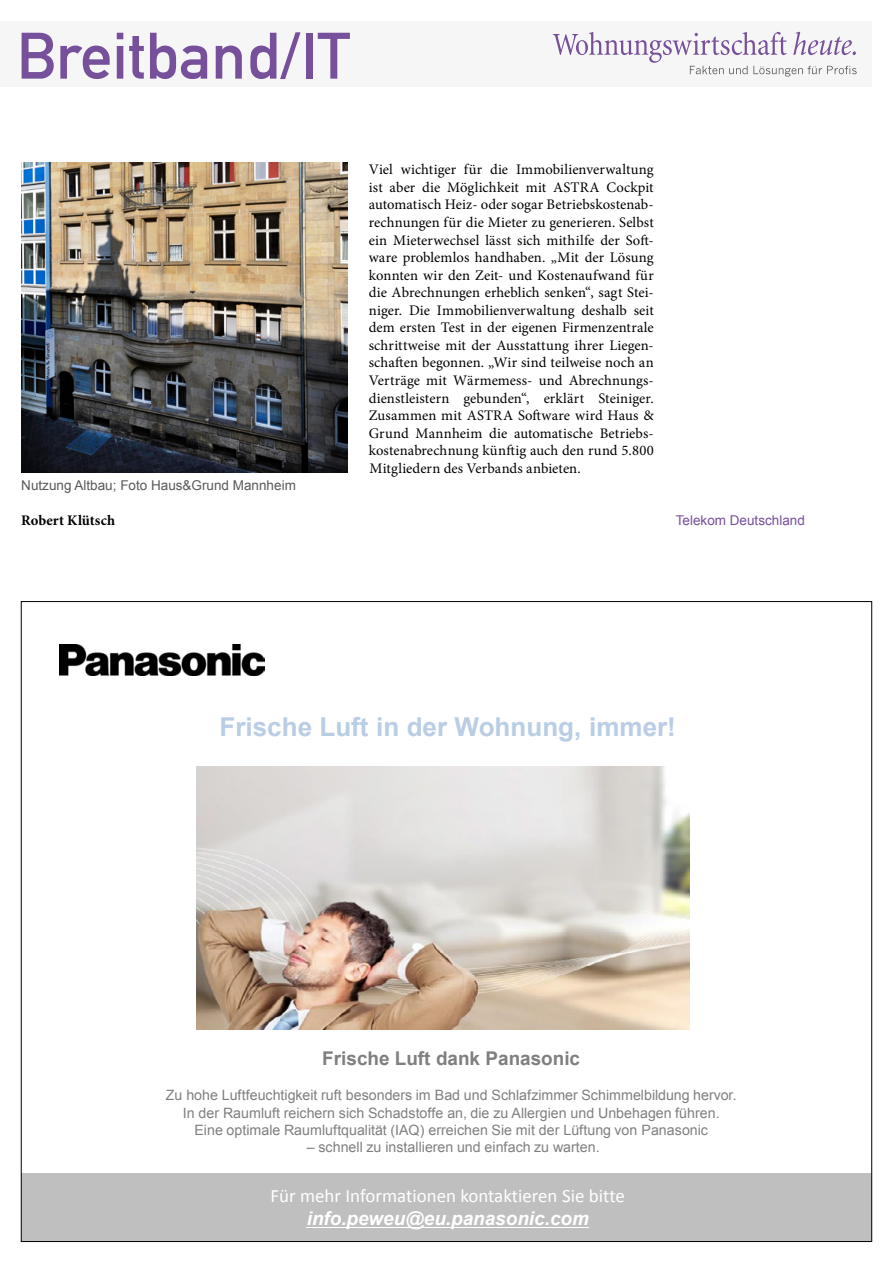
<style>
.page{position:relative;width:893px;height:1263px;background:#fff}
.page>*{position:absolute;margin:0;border:0;box-sizing:border-box;transform-origin:0 0}
.t1{font:64.5px "DIN Mittelschrift";color:#77509c}
.t2{font:700 25.95px "Arial";color:#b9cde5}
.t3{font:18.9px/23.4px "Calibri";color:#fff;text-align:center}
.t4{font:700 18.9px "Arial";color:#7f7f7f}
.Fließtext_erste_Zeil{font:14.7px/17.5px "Minion Pro";letter-spacing:.005em;color:#000;text-align:justify}
.AUTOR{font:700 14.7px "Minion Pro";letter-spacing:.01em;color:#000}
.t5{font:14.25px/17.1px "Arial";color:#7f7f7f;text-align:center}
.Bildunterschrift{font:13.5px "Arial";color:#595959}
.Info{font:13.5px "Arial";color:#77509c}
.s1{font-style:inherit}
.s2{font-family:"Arial";font-weight:700;font-style:italic}
</style>
<div class="page">
<div style="left:0;top:21px;width:872px;height:66px;background:#f6f6f6"></div>
<svg style="left:553px;top:32px;width:304px;height:45px"></svg>
<img style="left:59px;top:644px;width:206px;height:31px">
<img style="left:196px;top:767px;width:494px;height:262px">
<div style="left:21px;top:1172px;width:851px;height:69px;background:#bfbfbf"></div>
<hr style="left:307px;top:1227px;width:282px;height:1px;background:#fff">
<img style="left:21px;top:162px;width:327px;height:311px">
<h1 class="t1" style="left:17px;top:18px;width:335px">Breitband/IT</h1>
<p class="Bildunterschrift" style="left:21px;top:477px;width:276px">Nutzung Altbau; Foto Haus&amp;Grund Mannheim</p>
<p class="Fließtext_erste_Zeil" style="left:369px;top:161px;width:286px">Viel wichtiger für die Immobilienverwaltung ist aber die Möglichkeit mit ASTRA Cockpit automatisch Heiz- oder sogar Betriebskostenab&shy;rechnungen für die Mieter zu generieren. Selbst ein Mieterwechsel lässt sich mithilfe der Soft&shy;ware problemlos handhaben. „Mit der Lösung konnten wir den Zeit- und Kostenaufwand für die Abrechnungen erheblich senken“, sagt Stei&shy;niger. Die Immobilienverwaltung deshalb seit dem ersten Test in der eigenen Firmenzentrale schrittweise mit der Ausstattung ihrer Liegen&shy;schaften begonnen. „Wir sind teilweise noch an Verträge mit Wärmemess- und Abrechnungs&shy;dienstleistern gebunden“, erklärt Steiniger.<br>Zusammen mit ASTRA Software wird Haus &amp; Grund Mannheim die automatische Betriebs&shy;kostenabrechnung künftig auch den rund 5.800<br>Mitgliedern des Verbands anbieten.</p>
<p class="AUTOR" style="left:21px;top:510px;width:95px">Robert Klütsch</p>
<p class="Info" style="left:676px;top:512px;width:131px">Telekom Deutschland</p>
<p class="t2" style="left:220px;top:710px;width:458px">Frische Luft in der Wohnung, immer!</p>
<p class="t4" style="left:322px;top:1046px;width:259px">Frische Luft dank Panasonic</p>
<p class="t5" style="left:166px;top:1087px;width:572px">Zu hohe Luftfeuchtigkeit ruft besonders im Bad und Schlafzimmer Schimmelbildung hervor.<br>In der Raumluft reichern sich Schadstoffe an, die zu Allergien und Unbehagen führen.<br>Eine optimale Raumluftqualität (IAQ) erreichen Sie mit der Lüftung von Panasonic</p>
<p class="t5" style="left:307px;top:1138px;width:295px"><span class="s1">–</span> schnell zu installieren und einfach zu warten.</p>
<p class="t3" style="left:271px;top:1184px;width:356px">Für mehr Informationen kontaktieren Sie bitte <span class="s2">info.peweu@eu.panasonic.com</span></p>
</div>
